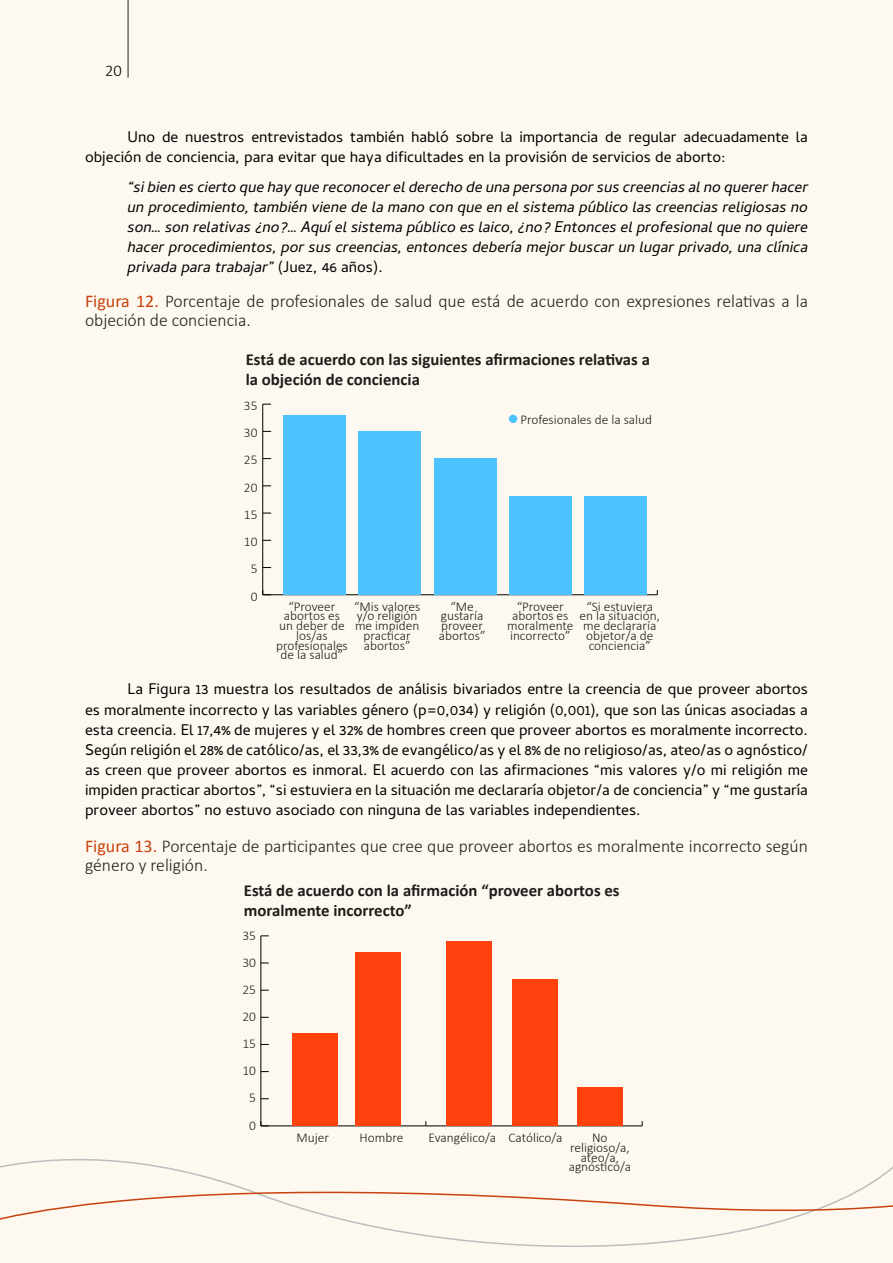
<style>
.page{position:relative;width:893px;height:1263px;background:#fef9f0}
.page>*{position:absolute;margin:0;border:0;box-sizing:border-box;transform-origin:0 0}
.TEXTO_CORRIDO{font:19.5px/20.1px "Cambay Devanagari";color:#000}
.TEXTO_CORRIDO-2{font:italic 19.5px/20.1px "Cambay Devanagari";color:#000;text-align:justify}
.TEXTO_CORRIDO-3{font:300 18px/18.6px "Calibri";color:#231f20}
.t1{font:700 16.8px/20.1px "Calibri";color:#1d1d1b}
.t2{font:300 16.5px "Calibri";color:#000}
.t3{font:300 13.35px/9.8px "Calibri";color:#1d1d1b;text-align:center}
.s1{font-style:normal}
.s2{font-weight:400;color:#c7420e}
</style>
<div class="page">
<hr style="left:128px;top:0;width:1px;height:78px;background:#231f20">
<svg style="left:28px;top:1109px;width:643px;height:138px"></svg>
<svg style="left:0;top:1162px;width:893px;height:80px"></svg>
<hr style="left:263px;top:594px;width:394px;height:1px;background:#000">
<hr style="left:262px;top:404px;width:1px;height:191px;background:#000">
<svg style="left:262px;top:590px;width:9px;height:5px"></svg>
<div style="left:584px;top:497px;width:63px;height:98px;background:#4cc2ff"></div>
<div style="left:509px;top:497px;width:62px;height:98px;background:#4cc2ff"></div>
<div style="left:434px;top:459px;width:62px;height:136px;background:#4cc2ff"></div>
<div style="left:359px;top:431px;width:62px;height:164px;background:#4cc2ff"></div>
<div style="left:283px;top:415px;width:63px;height:180px;background:#4cc2ff"></div>
<div style="left:509px;top:415px;width:8px;height:8px;background:#4cc2ff;border-radius:50%"></div>
<hr style="left:261px;top:1125px;width:381px;height:1px;background:#000">
<hr style="left:260px;top:936px;width:1px;height:190px;background:#000">
<svg style="left:260px;top:1121px;width:9px;height:5px"></svg>
<div style="left:577px;top:1088px;width:46px;height:38px;background:#ff420e"></div>
<div style="left:292px;top:1033px;width:45px;height:93px;background:#ff420e"></div>
<div style="left:512px;top:979px;width:46px;height:147px;background:#ff420e"></div>
<div style="left:355px;top:952px;width:45px;height:174px;background:#ff420e"></div>
<div style="left:446px;top:941px;width:45px;height:185px;background:#ff420e"></div>
<p class="t2" style="left:105px;top:60px;width:18px">20</p>
<p class="TEXTO_CORRIDO" style="left:85px;top:129px;width:724px;text-indent:43px">Uno de nuestros entrevistados también habló sobre la importancia de regular adecuadamente la objeción de conciencia, para evitar que haya dificultades en la provisión de servicios de aborto:</p>
<p class="TEXTO_CORRIDO-2" style="left:128px;top:179px;width:682px">“si bien es cierto que hay que reconocer el derecho de una persona por sus creencias al no querer hacer un procedimiento, también viene de la mano con que en el sistema público las creencias religiosas no son… son relativas ¿no?… Aquí el sistema público es laico, ¿no? Entonces el profesional que no quiere hacer procedimientos, por sus creencias, entonces debería mejor buscar un lugar privado, una clínica privada para trabajar” <span class="s1">(Juez, 46 años).</span></p>
<p class="TEXTO_CORRIDO-3" style="left:85px;top:291px;width:724px"><span class="s2">Figura 12.</span> Porcentaje de profesionales de salud que está de acuerdo con expresiones relativas a la objeción de conciencia.</p>
<p class="t1" style="left:246px;top:348px;width:406px">Está de acuerdo con las siguientes afirmaciones relativas a la objeción de conciencia</p>
<p class="t3" style="left:520px;top:415px;width:133px">Profesionales de la salud</p>
<p class="t3" style="left:244px;top:401px;width:15px">35</p>
<p class="t3" style="left:244px;top:428px;width:15px">30</p>
<p class="t3" style="left:244px;top:455px;width:15px">25</p>
<p class="t3" style="left:244px;top:482px;width:15px">20</p>
<p class="t3" style="left:244px;top:509px;width:15px">15</p>
<p class="t3" style="left:244px;top:537px;width:15px">10</p>
<p class="t3" style="left:251px;top:564px;width:8px">5</p>
<p class="t3" style="left:251px;top:591px;width:8px">0</p>
<p class="t3" style="left:276px;top:601px;width:73px">“Proveer abortos es un deber de los/as profesionales de la salud”</p>
<p class="t3" style="left:354px;top:601px;width:68px">“Mis valores y/o religión me impiden practicar abortos”</p>
<p class="t3" style="left:439px;top:601px;width:48px">“Me gustaría proveer abortos”</p>
<p class="t3" style="left:507px;top:601px;width:68px">“Proveer abortos es moralmente incorrecto”</p>
<p class="t3" style="left:579px;top:601px;width:82px">“Si estuviera en la situación, me declararía objetor/a de conciencia”</p>
<p class="TEXTO_CORRIDO" style="left:85px;top:682px;width:724px;text-align:justify;text-indent:43px">La Figura 13 muestra los resultados de análisis bivariados entre la creencia de que proveer abortos es moralmente incorrecto y las variables género (p=0,034) y religión (0,001), que son las únicas asociadas a esta creencia. El 17,4% de mujeres y el 32% de hombres creen que proveer abortos es moralmente incorrecto.<br>Según religión el 28% de católico/as, el 33,3% de evangélico/as y el 8% de no religioso/as, ateo/as o agnóstico/ as creen que proveer abortos es inmoral. El acuerdo con las afirmaciones “mis valores y/o mi religión me impiden practicar abortos”, “si estuviera en la situación me declararía objetor/a de conciencia” y “me gustaría proveer abortos” no estuvo asociado con ninguna de las variables independientes.</p>
<p class="TEXTO_CORRIDO-3" style="left:85px;top:837px;width:724px"><span class="s2">Figura 13.</span> Porcentaje de participantes que cree que proveer abortos es moralmente incorrecto según género y religión.</p>
<p class="t1" style="left:244px;top:879px;width:377px">Está de acuerdo con la afirmación “proveer abortos es moralmente incorrecto”</p>
<p class="t3" style="left:242px;top:930px;width:15px">35</p>
<p class="t3" style="left:242px;top:957px;width:15px">30</p>
<p class="t3" style="left:242px;top:984px;width:15px">25</p>
<p class="t3" style="left:242px;top:1011px;width:15px">20</p>
<p class="t3" style="left:242px;top:1039px;width:15px">15</p>
<p class="t3" style="left:242px;top:1066px;width:15px">10</p>
<p class="t3" style="left:249px;top:1093px;width:8px">5</p>
<p class="t3" style="left:249px;top:1120px;width:8px">0</p>
<p class="t3" style="left:296px;top:1132px;width:34px">Mujer</p>
<p class="t3" style="left:360px;top:1132px;width:45px">Hombre</p>
<p class="t3" style="left:429px;top:1132px;width:135px">Evangélico/a Católico/a</p>
<p class="t3" style="left:569px;top:1132px;width:64px">No religioso/a, ateo/a, agnóstico/a</p>
</div>
